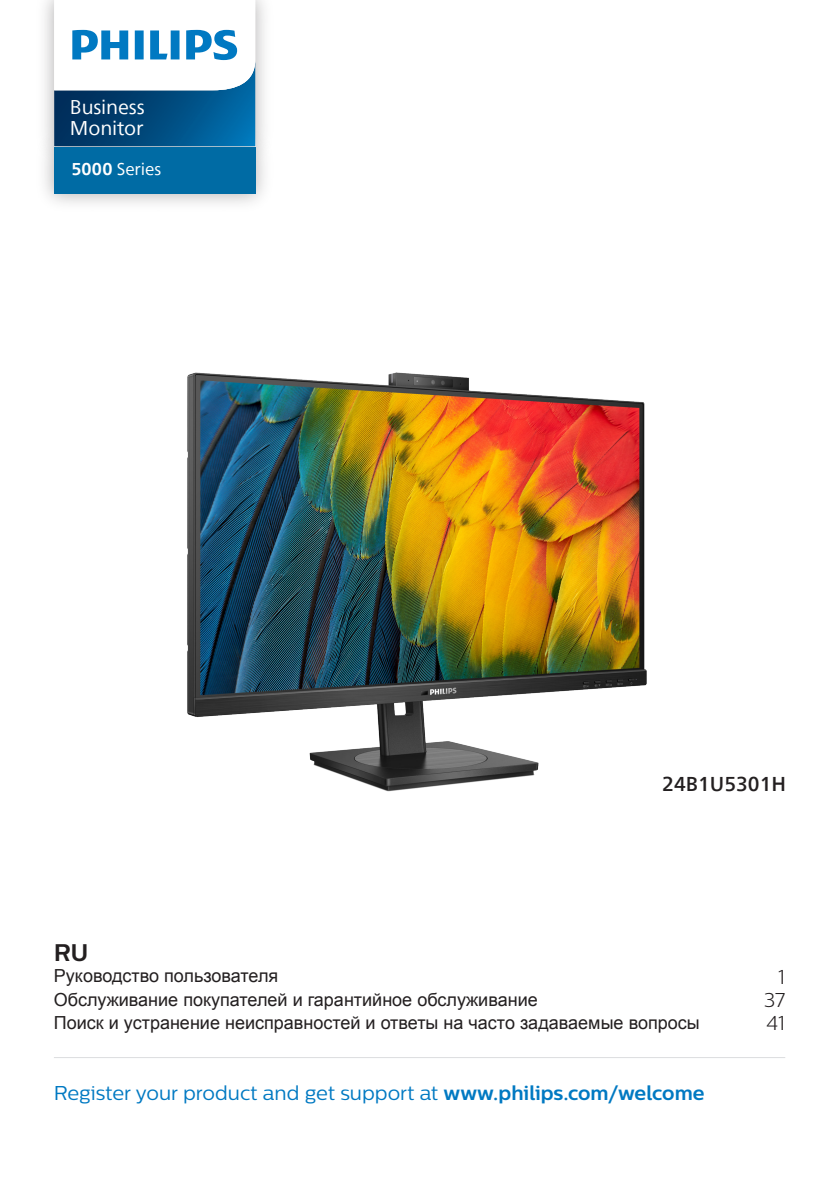
<style>
.page{position:relative;width:840px;height:1191px;background:#fff}
.page>*{position:absolute;margin:0;border:0;box-sizing:border-box;transform-origin:0 0}
.t1{font:700 24px "Centrale Sans";color:#231f20}
.t2{font:20px "Centrale Sans";color:#0079c2}
.t3{font:500 20px "Neue Frutiger World";color:#231f20}
.t4{font:300 20px "Centrale Sans";color:#231f20}
.t5{font:19.8px/20.8px "Neue Frutiger World";letter-spacing:-.01em;color:#fff}
.t6{font:18px "Arial";color:#231f20}
.t7{font:17px "Neue Frutiger World";letter-spacing:-.005em;color:#fff}
.s1{font-weight:700}
</style>
<div class="page">
<hr style="left:54px;top:1057px;width:730px;height:1px;background:#dcdddf">
<img style="left:44px;top:0;width:221px;height:122px">
<svg style="left:54px;top:0;width:201px;height:122px"></svg>
<img style="left:44px;top:122px;width:221px;height:82px">
<div style="left:54px;top:146px;width:201px;height:48px;background:#006ba4"></div>
<img style="left:187px;top:372px;width:460px;height:420px">
<p class="t5" style="left:70px;top:97px;width:76px">Business<br>Monitor</p>
<p class="t7" style="left:71px;top:155px;width:91px"><span class="s1">5000</span> Series</p>
<p class="t3" style="left:661px;top:767px;width:125px">24B1U5301H</p>
<p class="t1" style="left:54px;top:938px;width:36px">RU</p>
<p class="t6" style="left:54px;top:964px;width:226px">Руководство пользователя</p>
<p class="t4" style="left:777px;top:965px;width:9px">1</p>
<p class="t6" style="left:54px;top:987px;width:485px">Обслуживание покупателей и гарантийное обслуживание</p>
<p class="t4" style="left:763px;top:989px;width:23px">37</p>
<p class="t6" style="left:54px;top:1010px;width:647px">Поиск и устранение неисправностей и ответы на часто задаваемые вопросы</p>
<p class="t4" style="left:765px;top:1011px;width:21px">41</p>
<p class="t2" style="left:54px;top:1081px;width:651px">Register your product and get support at <span class="s1">www.philips.com/welcome</span></p>
</div>
